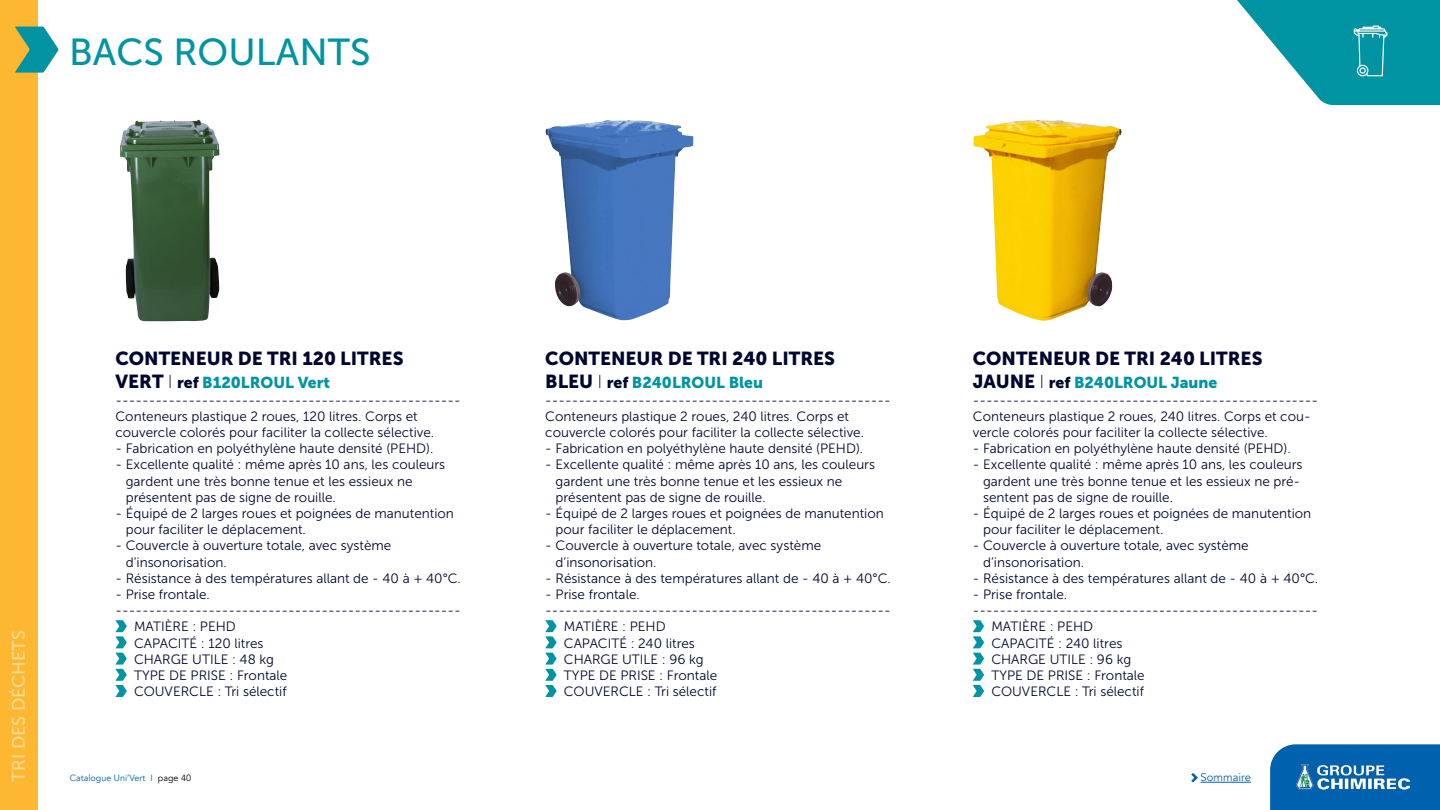
<style>
.page{position:relative;width:1440px;height:810px;background:#fff}
.page>*{position:absolute;margin:0;border:0;box-sizing:border-box;transform-origin:0 0}
.t1{font:37.5px "Museo Sans 500";color:#0094a3}
.t2{font:18.75px "Museo Sans 900";color:#00062f}
.t3{font:18px "Museo Sans 500";color:#fff}
.t4{font:15.75px "Museo Sans 900";color:#0094a3}
.t5{font:13.5px/16.2px "Museo Sans 300";color:#00062f}
.t6{font:11.25px "Avenir";color:#0061ae}
.t7{font:9px "Avenir";color:#0061ae}
.s1{font-size:18.75px;color:#00062f}
.s2{font-family:"Museo Sans 100";font-size:18.75px;color:#00062f}
.s3{color:#00062f}
.s4{color:#000}
</style>
<div class="page">
<div style="left:0;top:0;width:38px;height:810px;background:#fdb730"></div>
<div style="left:1270px;top:744px;width:170px;height:66px;background:#0061ae"></div>
<svg style="left:1191px;top:773px;width:7px;height:9px"></svg>
<img style="left:1296px;top:765px;width:114px;height:24px">
<hr style="left:1201px;top:782px;width:50px;height:1px;background:#0061ae">
<img style="left:120px;top:120px;width:100px;height:202px">
<img style="left:545px;top:120px;width:148px;height:201px">
<img style="left:973px;top:120px;width:149px;height:201px">
<svg style="left:115px;top:620px;width:12px;height:77px"></svg>
<svg style="left:545px;top:620px;width:12px;height:77px"></svg>
<svg style="left:973px;top:620px;width:11px;height:77px"></svg>
<svg style="left:15px;top:27px;width:44px;height:46px"></svg>
<svg style="left:1237px;top:0;width:203px;height:105px"></svg>
<h1 class="t1" style="left:69px;top:31px;width:303px">BACS ROULANTS</h1>
<h3 class="t3" style="left:9px;top:782px;width:153px;rotate:-90deg">TRI DES DÉCHETS</h3>
<h2 class="t2" style="left:116px;top:348px;width:290px">CONTENEUR DE TRI 120 LITRES</h2>
<p class="t4" style="left:116px;top:374px;width:216px"><span class="s1">VERT</span> <span class="s2">I</span> <span class="s3">ref</span> B120LROUL Vert</p>
<p class="t5" style="left:116px;top:392px;width:347px">----------------------------------------------------<br>Conteneurs plastique 2 roues, 120 litres. Corps et couvercle colorés pour faciliter la collecte sélective.</p>
<p class="t5" style="left:116px;top:441px;width:319px">- Fabrication en polyéthylène haute densité (PEHD).</p>
<p class="t5" style="left:126px;top:457px;width:321px;text-indent:-10px">- Excellente qualité : même après 10 ans, les couleurs gardent une très bonne tenue et les essieux ne présentent pas de signe de rouille.</p>
<p class="t5" style="left:126px;top:505px;width:330px;text-indent:-10px">- Équipé de 2 larges roues et poignées de manutention pour faciliter le déplacement.</p>
<p class="t5" style="left:126px;top:538px;width:267px;text-indent:-10px">- Couvercle à ouverture totale, avec système d’insonorisation.</p>
<p class="t5" style="left:116px;top:570px;width:347px">- Résistance à des températures allant de - 40 à + 40°C.</p>
<p class="t5" style="left:116px;top:586px;width:96px">- Prise frontale.</p>
<p class="t5" style="left:116px;top:603px;width:347px">----------------------------------------------------</p>
<p class="t5" style="left:134px;top:619px;width:103px">MATIÈRE : PEHD</p>
<p class="t5" style="left:134px;top:635px;width:131px">CAPACITÉ : 120 litres</p>
<p class="t5" style="left:134px;top:651px;width:141px">CHARGE UTILE : 48 kg</p>
<p class="t5" style="left:134px;top:667px;width:155px">TYPE DE PRISE : Frontale</p>
<p class="t5" style="left:134px;top:684px;width:154px">COUVERCLE : Tri sélectif</p>
<h2 class="t2" style="left:545px;top:348px;width:291px">CONTENEUR DE TRI 240 LITRES</h2>
<p class="t4" style="left:545px;top:374px;width:219px"><span class="s1">BLEU</span> <span class="s2">I</span> <span class="s3">ref</span> B240LROUL Bleu</p>
<p class="t5" style="left:545px;top:392px;width:347px">----------------------------------------------------<br>Conteneurs plastique 2 roues, 240 litres. Corps et couvercle colorés pour faciliter la collecte sélective.</p>
<p class="t5" style="left:545px;top:441px;width:319px">- Fabrication en polyéthylène haute densité (PEHD).</p>
<p class="t5" style="left:556px;top:457px;width:321px;text-indent:-10px">- Excellente qualité : même après 10 ans, les couleurs gardent une très bonne tenue et les essieux ne présentent pas de signe de rouille.</p>
<p class="t5" style="left:556px;top:505px;width:330px;text-indent:-10px">- Équipé de 2 larges roues et poignées de manutention pour faciliter le déplacement.</p>
<p class="t5" style="left:556px;top:538px;width:267px;text-indent:-10px">- Couvercle à ouverture totale, avec système d’insonorisation.</p>
<p class="t5" style="left:545px;top:570px;width:347px">- Résistance à des températures allant de - 40 à + 40°C.</p>
<p class="t5" style="left:545px;top:586px;width:96px">- Prise frontale.</p>
<p class="t5" style="left:545px;top:603px;width:347px">----------------------------------------------------</p>
<p class="t5" style="left:564px;top:619px;width:103px">MATIÈRE : PEHD</p>
<p class="t5" style="left:564px;top:635px;width:133px">CAPACITÉ : 240 litres</p>
<p class="t5" style="left:564px;top:651px;width:141px">CHARGE UTILE : 96 kg</p>
<p class="t5" style="left:564px;top:667px;width:155px">TYPE DE PRISE : Frontale</p>
<p class="t5" style="left:564px;top:684px;width:154px">COUVERCLE : Tri sélectif</p>
<h2 class="t2" style="left:973px;top:348px;width:291px">CONTENEUR DE TRI 240 LITRES</h2>
<p class="t4" style="left:973px;top:374px;width:246px"><span class="s1">JAUNE</span> <span class="s2">I</span> <span class="s3">ref</span> B240LROUL Jaune</p>
<p class="t5" style="left:973px;top:392px;width:347px">----------------------------------------------------<br>Conteneurs plastique 2 roues, 240 litres. Corps et cou&shy;vercle colorés pour faciliter la collecte sélective.</p>
<p class="t5" style="left:973px;top:441px;width:319px">- Fabrication en polyéthylène haute densité (PEHD).</p>
<p class="t5" style="left:983px;top:457px;width:321px;text-indent:-10px">- Excellente qualité : même après 10 ans, les couleurs gardent une très bonne tenue et les essieux ne pré&shy;sentent pas de signe de rouille.</p>
<p class="t5" style="left:983px;top:505px;width:330px;text-indent:-10px">- Équipé de 2 larges roues et poignées de manutention pour faciliter le déplacement.</p>
<p class="t5" style="left:983px;top:538px;width:267px;text-indent:-10px">- Couvercle à ouverture totale, avec système d’insonorisation.</p>
<p class="t5" style="left:973px;top:570px;width:347px">- Résistance à des températures allant de - 40 à + 40°C.</p>
<p class="t5" style="left:973px;top:586px;width:96px">- Prise frontale.</p>
<p class="t5" style="left:973px;top:603px;width:347px">----------------------------------------------------</p>
<p class="t5" style="left:991px;top:619px;width:103px">MATIÈRE : PEHD</p>
<p class="t5" style="left:991px;top:635px;width:133px">CAPACITÉ : 240 litres</p>
<p class="t5" style="left:991px;top:651px;width:141px">CHARGE UTILE : 96 kg</p>
<p class="t5" style="left:991px;top:667px;width:155px">TYPE DE PRISE : Frontale</p>
<p class="t5" style="left:991px;top:684px;width:154px">COUVERCLE : Tri sélectif</p>
<p class="t7" style="left:70px;top:773px;width:123px">Catalogue Uni’Vert I <span class="s4">page 40</span></p>
<p class="t6" style="left:1201px;top:771px;width:52px">Sommaire</p>
</div>
